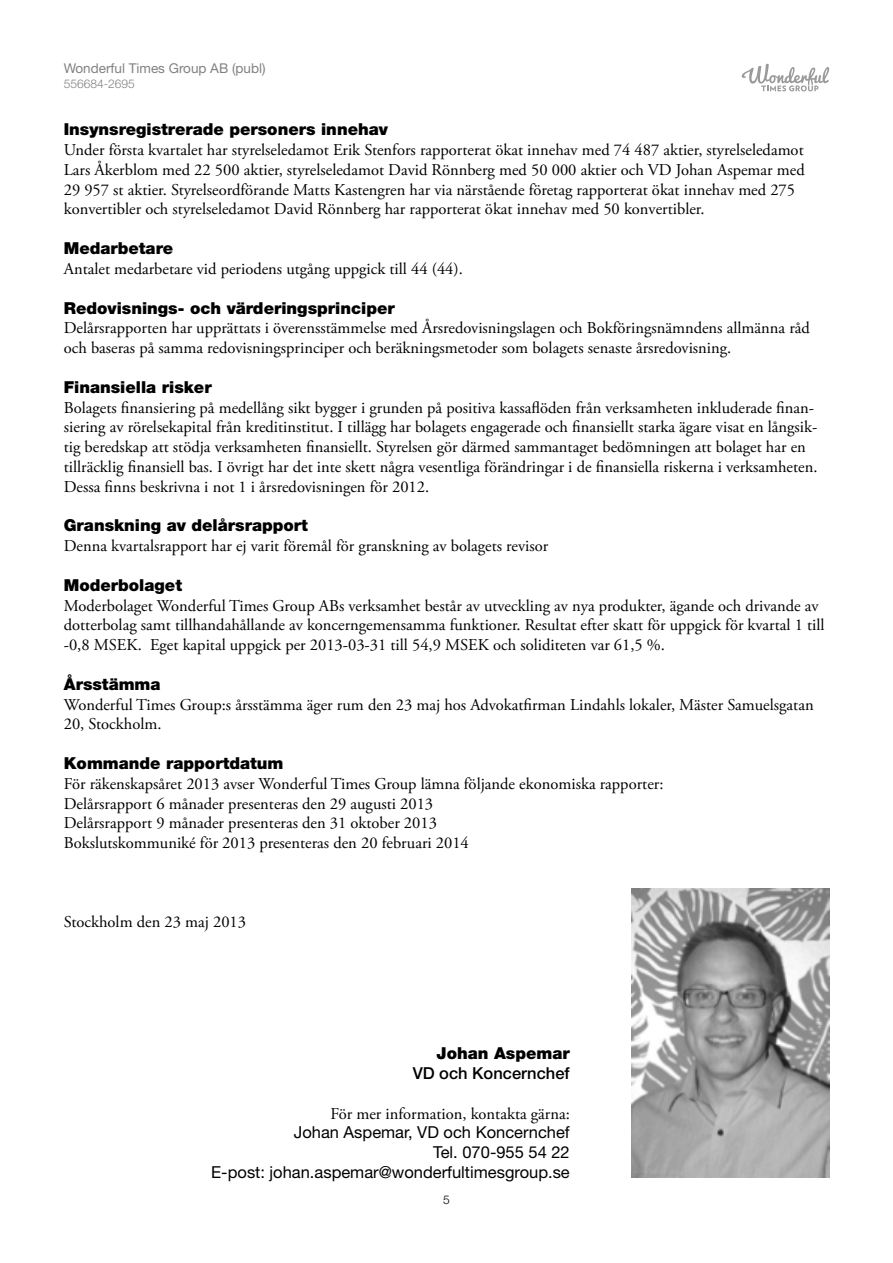
<style>
.page{position:relative;width:893px;height:1263px;background:#fff}
.page>*{position:absolute;margin:0;border:0;box-sizing:border-box;transform-origin:0 0}
.t1{font:16.5px/19.8px "Adobe Garamond Pro";color:#000}
.t2{font:900 16.5px "Helvetica Neue LT Std";color:#000}
.t3{font:16.5px/19.8px "Helvetica Neue LT Std";color:#000;text-align:right}
.t4{font:500 16.5px "Helvetica Neue LT Std";color:#000}
.t5{font:13.5px "Helvetica Neue LT Std";color:#818181}
.t6{font:300 12px "Helvetica Neue LT Std";color:#818181}
.t7{font:300 12px "Helvetica Neue LT Std";color:#000}
</style>
<div class="page">
<svg style="left:741px;top:64px;width:88px;height:27px"></svg>
<img style="left:631px;top:888px;width:198px;height:290px">
<p class="t5" style="left:64px;top:61px;width:203px">Wonderful Times Group AB (publ)</p>
<p class="t6" style="left:64px;top:76px;width:73px">556684-2695</p>
<p class="t2" style="left:64px;top:120px;width:326px">Insynsregistrerade personers innehav</p>
<p class="t1" style="left:64px;top:141px;width:742px">Under första kvartalet har styrelseledamot Erik Stenfors rapporterat ökat innehav med 74 487 aktier, styrelseledamot Lars Åkerblom med 22 500 aktier, styrelseledamot David Rönnberg med 50 000 aktier och VD Johan Aspemar med 29 957 st aktier. Styrelseordförande Matts Kastengren har via närstående företag rapporterat ökat innehav med 275 konvertibler och styrelseledamot David Rönnberg har rapporterat ökat innehav med 50 konvertibler.</p>
<p class="t2" style="left:64px;top:238px;width:111px">Medarbetare</p>
<p class="t1" style="left:64px;top:259px;width:401px">Antalet medarbetare vid periodens utgång uppgick till 44 (44).</p>
<p class="t2" style="left:64px;top:298px;width:332px">Redovisnings- och värderingsprinciper</p>
<p class="t1" style="left:64px;top:319px;width:748px">Delårsrapporten har upprättats i överensstämmelse med Årsredovisningslagen och Bokföringsnämndens allmänna råd och baseras på samma redovisningsprinciper och beräkningsmetoder som bolagets senaste årsredovisning.</p>
<p class="t2" style="left:64px;top:377px;width:149px">Finansiella risker</p>
<p class="t1" style="left:64px;top:398px;width:755px">Bolagets finansiering på medellång sikt bygger i grunden på positiva kassaflöden från verksamheten inkluderade finan&shy;siering av rörelsekapital från kreditinstitut. I tillägg har bolagets engagerade och finansiellt starka ägare visat en långsik&shy;tig beredskap att stödja verksamheten finansiellt. Styrelsen gör därmed sammantaget bedömningen att bolaget har en tillräcklig finansiell bas. I övrigt har det inte skett några vesentliga förändringar i de finansiella riskerna i verksamheten.<br>Dessa finns beskrivna i not 1 i årsredovisningen för 2012.</p>
<p class="t2" style="left:64px;top:516px;width:246px">Granskning av delårsrapport</p>
<p class="t1" style="left:64px;top:537px;width:486px">Denna kvartalsrapport har ej varit föremål för granskning av bolagets revisor</p>
<p class="t2" style="left:64px;top:575px;width:120px">Moderbolaget</p>
<p class="t1" style="left:64px;top:596px;width:762px">Moderbolaget Wonderful Times Group ABs verksamhet består av utveckling av nya produkter, ägande och drivande av dotterbolag samt tillhandahållande av koncerngemensamma funktioner. Resultat efter skatt för uppgick för kvartal 1 till -0,8 MSEK. Eget kapital uppgick per 2013-03-31 till 54,9 MSEK och soliditeten var 61,5 %.</p>
<p class="t2" style="left:64px;top:674px;width:98px">Årsstämma</p>
<p class="t1" style="left:64px;top:695px;width:751px">Wonderful Times Group:s årsstämma äger rum den 23 maj hos Advokatfirman Lindahls lokaler, Mäster Samuelsgatan<br>20, Stockholm.</p>
<p class="t2" style="left:64px;top:753px;width:221px">Kommande rapportdatum</p>
<p class="t1" style="left:64px;top:774px;width:601px">För räkenskapsåret 2013 avser Wonderful Times Group lämna följande ekonomiska rapporter:<br>Delårsrapport 6 månader presenteras den 29 augusti 2013<br>Delårsrapport 9 månader presenteras den 31 oktober 2013<br>Bokslutskommuniké för 2013 presenteras den 20 februari 2014</p>
<p class="t1" style="left:64px;top:913px;width:184px">Stockholm den 23 maj 2013</p>
<p class="t2" style="left:437px;top:1043px;width:135px">Johan Aspemar</p>
<p class="t4" style="left:413px;top:1063px;width:159px">VD och Koncernchef</p>
<p class="t1" style="left:331px;top:1104px;width:241px">För mer information, kontakta gärna:</p>
<p class="t3" style="left:211px;top:1122px;width:360px">Johan Aspemar, VD och Koncernchef<br>Tel. 070-955 54 22<br>E-post: johan.aspemar@wonderfultimesgroup.se</p>
<p class="t7" style="left:443px;top:1192px;width:8px">5</p>
</div>
